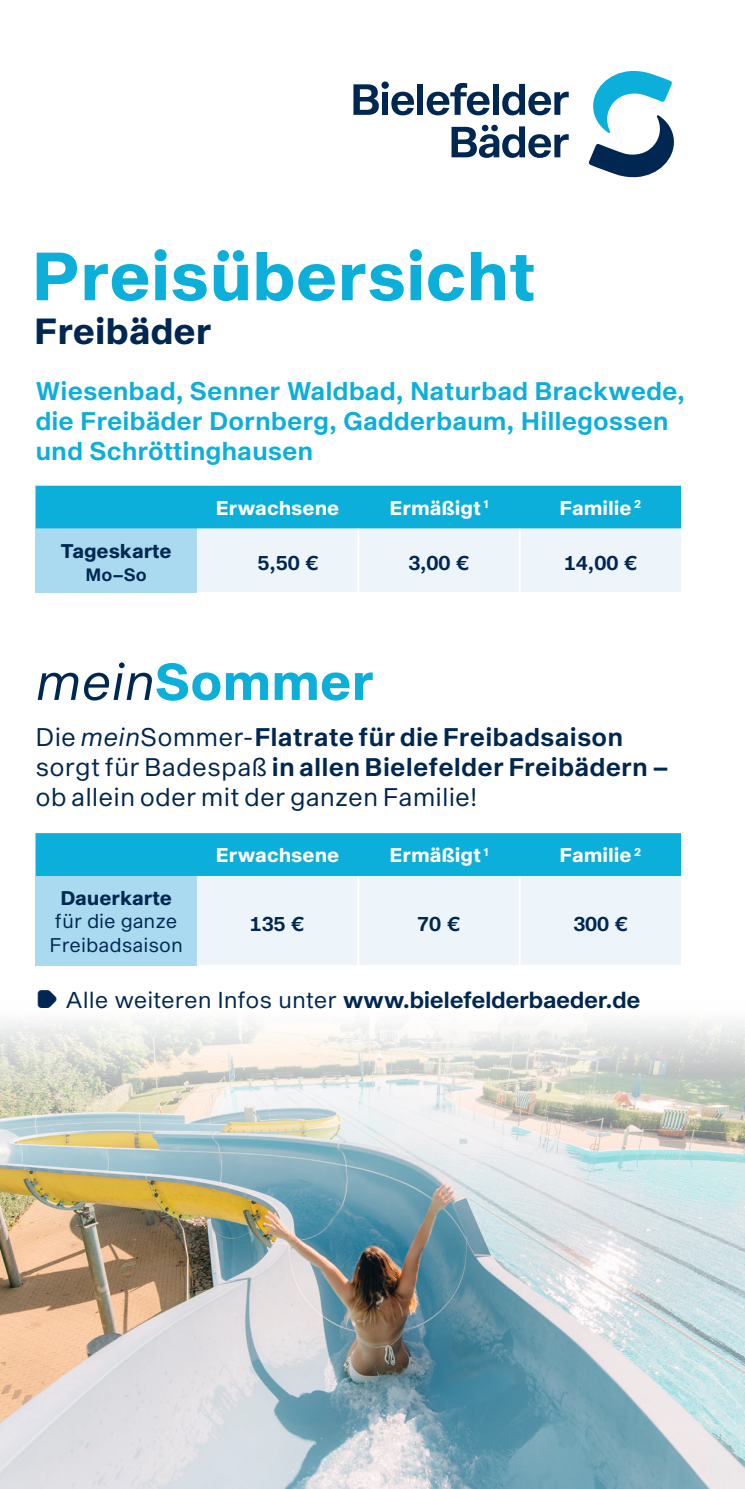
<style>
.page{position:relative;width:745px;height:1489px;background:#fff}
.page>*{position:absolute;margin:0;border:0;box-sizing:border-box;transform-origin:0 0}
.t1{font:700 66.75px "S Sequel";color:#0bafda}
.t2{font:700 50.5px "S Sequel";color:#0bafda}
.t3{font:700 35.5px "S Sequel";color:#002751}
.t4{font:25px/30px "S Sequel Semi";color:#0bafda}
.t5{font:25px/30px "S Sequel Semi";letter-spacing:.005em;color:#002751}
.t6{font:25px "S Sequel";letter-spacing:.005em;color:#002751}
.t7{font:22.5px "S Sequel Semi";letter-spacing:-.02em;color:#002751}
.t8{font:20px "S Sequel Expert Semi";color:#002751}
.t9{font:700 19.5px "S Sequel";color:#fff}
.t10{font:19.5px/23.2px "S Sequel";color:#002751}
.t11{font:700 19.5px "S Sequel";color:#002751}
.t12{font:17.5px "S Sequel Semi";color:#002751}
.s1{font-weight:400;font-style:italic;color:#002751}
.s2{font-family:"S Sequel"}
.s3{font-family:"S Sequel";font-style:italic}
</style>
<div class="page">
<img style="left:0;top:850px;width:744px;height:638px">
<svg style="left:451px;top:125px;width:117px;height:33px"></svg>
<svg style="left:353px;top:81px;width:61px;height:34px"></svg>
<div style="left:417px;top:84px;width:6px;height:31px;background:#002751"></div>
<svg style="left:426px;top:83px;width:63px;height:32px"></svg>
<div style="left:492px;top:84px;width:6px;height:31px;background:#002751"></div>
<svg style="left:502px;top:84px;width:66px;height:31px"></svg>
<svg style="left:588px;top:71px;width:86px;height:106px"></svg>
<svg style="left:35px;top:485px;width:645px;height:107px;background:#88d5eb"></svg>
<hr style="left:357px;top:528px;width:2px;height:64px;background:#fff">
<hr style="left:518px;top:528px;width:2px;height:64px;background:#fff">
<svg style="left:35px;top:833px;width:645px;height:132px;background:#97d9ed"></svg>
<hr style="left:357px;top:876px;width:2px;height:89px;background:#fff">
<hr style="left:518px;top:876px;width:2px;height:89px;background:#fff">
<hr style="left:197px;top:965px;width:161px;height:1px;background:#fff">
<hr style="left:358px;top:965px;width:161px;height:1px;background:#fff">
<hr style="left:519px;top:965px;width:161px;height:1px;background:#fff">
<svg style="left:38px;top:990px;width:18px;height:17px"></svg>
<h1 class="t1" style="left:32px;top:229px;width:506px">Preisübersicht</h1>
<h3 class="t3" style="left:34px;top:306px;width:179px">Freibäder</h3>
<p class="t4" style="left:35px;top:377px;width:650px">Wiesenbad, Senner Waldbad, Naturbad Brackwede, die Freibäder Dornberg, Gadderbaum, Hillegossen und Schröttinghausen</p>
<p class="t11" style="left:60px;top:537px;width:113px">Tageskarte</p>
<p class="t12" style="left:85px;top:562px;width:63px">Mo–So</p>
<p class="t9" style="left:216px;top:494px;width:125px">Erwachsene</p>
<p class="t9" style="left:389px;top:494px;width:101px">Ermäßigt <sup>1</sup></p>
<p class="t9" style="left:559px;top:494px;width:83px">Familie <sup>2</sup></p>
<p class="t8" style="left:257px;top:549px;width:63px">5,50 €</p>
<p class="t8" style="left:408px;top:549px;width:63px">3,00 €</p>
<p class="t8" style="left:563px;top:549px;width:75px">14,00 €</p>
<h2 class="t2" style="left:35px;top:646px;width:340px"><span class="s1">mein</span>Sommer</h2>
<p class="t5" style="left:35px;top:723px;width:634px"><span class="s2">Die</span> <span class="s3">mein</span><span class="s2">Sommer-</span>Flatrate für die Freibadsaison <span class="s2">sorgt für Badespaß</span> in allen Bielefelder Freibädern –</p>
<p class="t6" style="left:35px;top:779px;width:443px">ob allein oder mit der ganzen Familie!</p>
<p class="t9" style="left:216px;top:841px;width:125px">Erwachsene</p>
<p class="t9" style="left:389px;top:841px;width:101px">Ermäßigt <sup>1</sup></p>
<p class="t9" style="left:559px;top:841px;width:83px">Familie <sup>2</sup></p>
<p class="t11" style="left:60px;top:884px;width:113px">Dauerkarte</p>
<p class="t10" style="left:49px;top:910px;width:135px">für die ganze<br>Freibadsaison</p>
<p class="t8" style="left:249px;top:909px;width:57px">135 €</p>
<p class="t8" style="left:417px;top:909px;width:45px">70 €</p>
<p class="t8" style="left:572px;top:909px;width:57px">300 €</p>
<p class="t7" style="left:65px;top:983px;width:576px"><span class="s2">Alle weiteren Infos unter</span> www.bielefelderbaeder.de</p>
</div>
